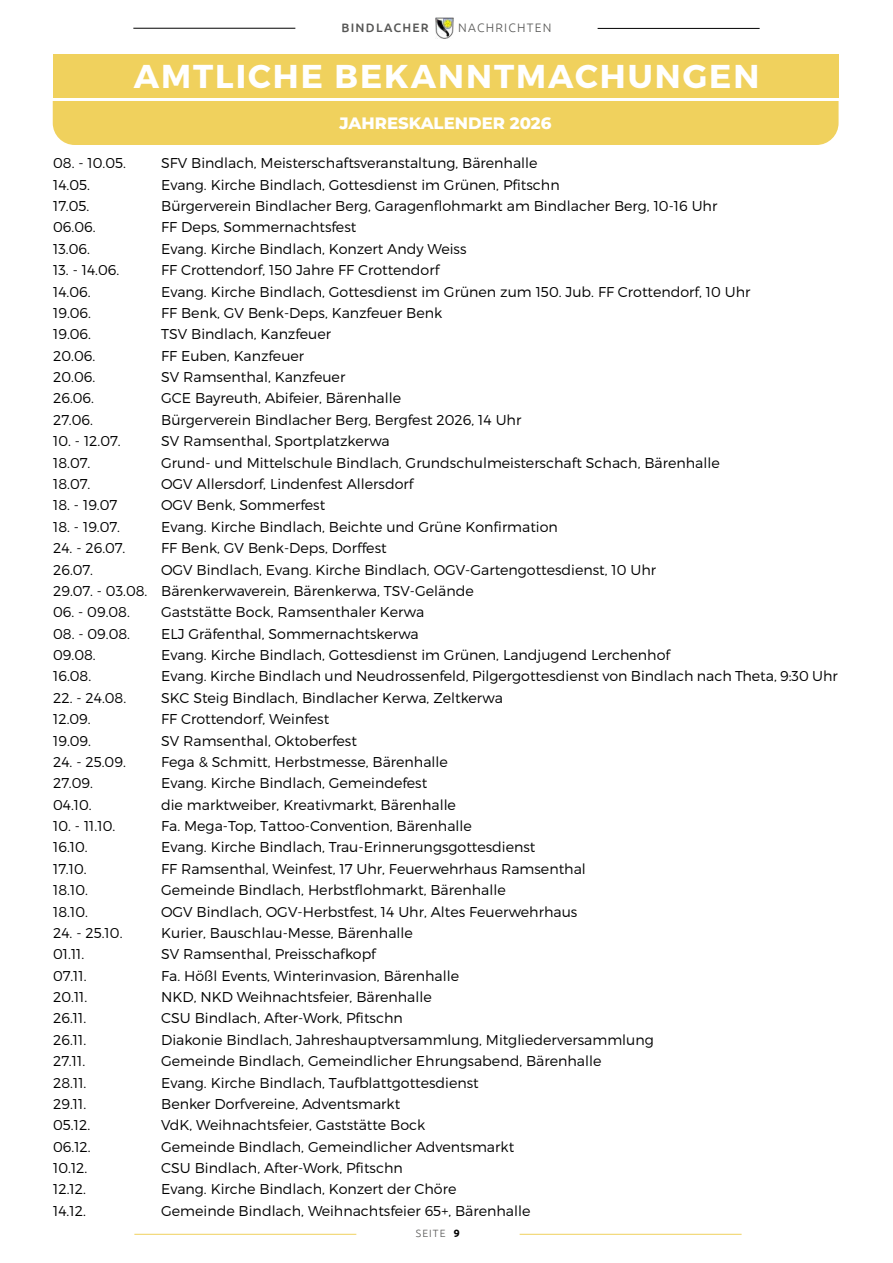
<style>
.page{position:relative;width:893px;height:1263px;background:#fff}
.page>*{position:absolute;margin:0;border:0;box-sizing:border-box;transform-origin:0 0}
.t1{font:700 33px "Montserrat";letter-spacing:.06em;color:#fff}
.t2{font:800 16.5px "Montserrat";color:#fff}
.t3{font:300 14.25px/21.3px "Montserrat";color:#000}
.t4{font:300 12.3px "Ubuntu";letter-spacing:.1em;color:#575756}
.t5{font:500 12.3px "Ubuntu";letter-spacing:.1em;color:#575756}
.t6{font:300 10.5px "Ubuntu";letter-spacing:.1em;color:#575756}
.s1{font-weight:700;color:#000}
</style>
<div class="page">
<div style="left:53px;top:101px;width:786px;height:44px;background:#f0d15d"></div>
<div style="left:53px;top:54px;width:786px;height:44px;background:#f0d15d"></div>
<hr style="left:133px;top:28px;width:162px;height:1px;background:#000">
<hr style="left:598px;top:28px;width:162px;height:1px;background:#000">
<img style="left:435px;top:18px;width:18px;height:20px">
<hr style="left:134px;top:1234px;width:222px;height:1px;background:#f0d15d">
<hr style="left:520px;top:1234px;width:222px;height:1px;background:#f0d15d">
<p class="t5" style="left:341px;top:20px;width:89px">BINDLACHER</p>
<p class="t4" style="left:458px;top:21px;width:95px">NACHRICHTEN</p>
<h1 class="t1" style="left:134px;top:55px;width:627px">AMTLICHE BEKANNTMACHUNGEN</h1>
<p class="t2" style="left:340px;top:111px;width:213px">JAHRESKALENDER 2026</p>
<p class="t3" style="left:53px;top:152px;width:74px">08. - 10.05.</p>
<p class="t3" style="left:161px;top:152px;width:378px">SFV Bindlach, Meisterschaftsveranstaltung, Bärenhalle</p>
<p class="t3" style="left:53px;top:174px;width:38px">14.05.</p>
<p class="t3" style="left:161px;top:174px;width:400px">Evang. Kirche Bindlach, Gottesdienst im Grünen, Pfitschn</p>
<p class="t3" style="left:53px;top:195px;width:38px">17.05.</p>
<p class="t3" style="left:161px;top:195px;width:558px">Bürgerverein Bindlacher Berg, Garagenflohmarkt am Bindlacher Berg, 10-16 Uhr</p>
<p class="t3" style="left:53px;top:216px;width:44px">06.06.</p>
<p class="t3" style="left:161px;top:216px;width:197px">FF Deps, Sommernachtsfest</p>
<p class="t3" style="left:53px;top:238px;width:38px">13.06.</p>
<p class="t3" style="left:161px;top:238px;width:307px">Evang. Kirche Bindlach, Konzert Andy Weiss</p>
<p class="t3" style="left:53px;top:259px;width:68px">13. - 14.06.</p>
<p class="t3" style="left:161px;top:259px;width:280px">FF Crottendorf, 150 Jahre FF Crottendorf</p>
<p class="t3" style="left:53px;top:281px;width:39px">14.06.</p>
<p class="t3" style="left:161px;top:281px;width:591px">Evang. Kirche Bindlach, Gottesdienst im Grünen zum 150. Jub. FF Crottendorf, 10 Uhr</p>
<p class="t3" style="left:53px;top:302px;width:39px">19.06.</p>
<p class="t3" style="left:161px;top:302px;width:283px">FF Benk, GV Benk-Deps, Kanzfeuer Benk</p>
<p class="t3" style="left:53px;top:323px;width:39px">19.06.</p>
<p class="t3" style="left:161px;top:323px;width:171px">TSV Bindlach, Kanzfeuer</p>
<p class="t3" style="left:53px;top:345px;width:44px">20.06.</p>
<p class="t3" style="left:161px;top:345px;width:145px">FF Euben, Kanzfeuer</p>
<p class="t3" style="left:53px;top:366px;width:44px">20.06.</p>
<p class="t3" style="left:161px;top:366px;width:186px">SV Ramsenthal, Kanzfeuer</p>
<p class="t3" style="left:53px;top:387px;width:42px">26.06.</p>
<p class="t3" style="left:161px;top:387px;width:241px">GCE Bayreuth, Abifeier, Bärenhalle</p>
<p class="t3" style="left:53px;top:409px;width:41px">27.06.</p>
<p class="t3" style="left:161px;top:409px;width:362px">Bürgerverein Bindlacher Berg, Bergfest 2026, 14 Uhr</p>
<p class="t3" style="left:53px;top:430px;width:69px">10. - 12.07.</p>
<p class="t3" style="left:161px;top:430px;width:230px">SV Ramsenthal, Sportplatzkerwa</p>
<p class="t3" style="left:53px;top:452px;width:39px">18.07.</p>
<p class="t3" style="left:161px;top:452px;width:560px">Grund- und Mittelschule Bindlach, Grundschulmeisterschaft Schach, Bärenhalle</p>
<p class="t3" style="left:53px;top:473px;width:39px">18.07.</p>
<p class="t3" style="left:161px;top:473px;width:254px">OGV Allersdorf, Lindenfest Allersdorf</p>
<p class="t3" style="left:53px;top:494px;width:66px">18. - 19.07</p>
<p class="t3" style="left:161px;top:494px;width:166px">OGV Benk, Sommerfest</p>
<p class="t3" style="left:53px;top:516px;width:68px">18. - 19.07.</p>
<p class="t3" style="left:161px;top:516px;width:398px">Evang. Kirche Bindlach, Beichte und Grüne Konfirmation</p>
<p class="t3" style="left:53px;top:537px;width:74px">24. - 26.07.</p>
<p class="t3" style="left:161px;top:537px;width:227px">FF Benk, GV Benk-Deps, Dorffest</p>
<p class="t3" style="left:53px;top:558px;width:41px">26.07.</p>
<p class="t3" style="left:53px;top:558px;width:604px;text-indent:108px">OGV Bindlach, Evang. Kirche Bindlach, OGV-Gartengottesdienst, 10 Uhr<br>29.07. - 03.08. Bärenkerwaverein, Bärenkerwa, TSV-Gelände</p>
<p class="t3" style="left:53px;top:601px;width:78px">06. - 09.08.</p>
<p class="t3" style="left:161px;top:601px;width:265px">Gaststätte Bock, Ramsenthaler Kerwa</p>
<p class="t3" style="left:53px;top:623px;width:78px">08. - 09.08.</p>
<p class="t3" style="left:161px;top:623px;width:259px">ELJ Gräfenthal, Sommernachtskerwa</p>
<p class="t3" style="left:53px;top:644px;width:44px">09.08.</p>
<p class="t3" style="left:161px;top:644px;width:510px">Evang. Kirche Bindlach, Gottesdienst im Grünen, Landjugend Lerchenhof</p>
<p class="t3" style="left:53px;top:665px;width:40px">16.08.</p>
<p class="t3" style="left:161px;top:665px;width:678px">Evang. Kirche Bindlach und Neudrossenfeld, Pilgergottesdienst von Bindlach nach Theta, 9:30 Uhr</p>
<p class="t3" style="left:53px;top:687px;width:75px">22. - 24.08.</p>
<p class="t3" style="left:161px;top:687px;width:343px">SKC Steig Bindlach, Bindlacher Kerwa, Zeltkerwa</p>
<p class="t3" style="left:53px;top:708px;width:39px">12.09.</p>
<p class="t3" style="left:161px;top:708px;width:170px">FF Crottendorf, Weinfest</p>
<p class="t3" style="left:53px;top:729px;width:39px">19.09.</p>
<p class="t3" style="left:161px;top:729px;width:197px">SV Ramsenthal, Oktoberfest</p>
<p class="t3" style="left:53px;top:751px;width:74px">24. - 25.09.</p>
<p class="t3" style="left:161px;top:751px;width:288px">Fega &amp; Schmitt, Herbstmesse, Bärenhalle</p>
<p class="t3" style="left:53px;top:772px;width:41px">27.09.</p>
<p class="t3" style="left:161px;top:772px;width:268px">Evang. Kirche Bindlach, Gemeindefest</p>
<p class="t3" style="left:53px;top:794px;width:40px">04.10.</p>
<p class="t3" style="left:161px;top:794px;width:296px">die marktweiber, Kreativmarkt, Bärenhalle</p>
<p class="t3" style="left:53px;top:815px;width:64px">10. - 11.10.</p>
<p class="t3" style="left:161px;top:815px;width:312px">Fa. Mega-Top, Tattoo-Convention, Bärenhalle</p>
<p class="t3" style="left:53px;top:836px;width:36px">16.10.</p>
<p class="t3" style="left:161px;top:836px;width:376px">Evang. Kirche Bindlach, Trau-Erinnerungsgottesdienst</p>
<p class="t3" style="left:53px;top:858px;width:35px">17.10.</p>
<p class="t3" style="left:161px;top:858px;width:426px">FF Ramsenthal, Weinfest, 17 Uhr, Feuerwehrhaus Ramsenthal</p>
<p class="t3" style="left:53px;top:879px;width:36px">18.10.</p>
<p class="t3" style="left:161px;top:879px;width:346px">Gemeinde Bindlach, Herbstflohmarkt, Bärenhalle</p>
<p class="t3" style="left:53px;top:900px;width:36px">18.10.</p>
<p class="t3" style="left:161px;top:900px;width:418px">OGV Bindlach, OGV-Herbstfest, 14 Uhr, Altes Feuerwehrhaus</p>
<p class="t3" style="left:53px;top:922px;width:71px">24. - 25.10.</p>
<p class="t3" style="left:161px;top:922px;width:253px">Kurier, Bauschlau-Messe, Bärenhalle</p>
<p class="t3" style="left:53px;top:943px;width:33px">01.11.</p>
<p class="t3" style="left:161px;top:943px;width:216px">SV Ramsenthal, Preisschafkopf</p>
<p class="t3" style="left:53px;top:965px;width:35px">07.11.</p>
<p class="t3" style="left:161px;top:965px;width:299px">Fa. Hößl Events, Winterinvasion, Bärenhalle</p>
<p class="t3" style="left:53px;top:986px;width:36px">20.11.</p>
<p class="t3" style="left:161px;top:986px;width:272px">NKD, NKD Weihnachtsfeier, Bärenhalle</p>
<p class="t3" style="left:53px;top:1007px;width:35px">26.11.</p>
<p class="t3" style="left:161px;top:1007px;width:243px">CSU Bindlach, After-Work, Pfitschn</p>
<p class="t3" style="left:53px;top:1029px;width:35px">26.11.</p>
<p class="t3" style="left:161px;top:1029px;width:494px">Diakonie Bindlach, Jahreshauptversammlung, Mitgliederversammlung</p>
<p class="t3" style="left:53px;top:1050px;width:34px">27.11.</p>
<p class="t3" style="left:161px;top:1050px;width:442px">Gemeinde Bindlach, Gemeindlicher Ehrungsabend, Bärenhalle</p>
<p class="t3" style="left:53px;top:1071px;width:35px">28.11.</p>
<p class="t3" style="left:161px;top:1071px;width:319px">Evang. Kirche Bindlach, Taufblattgottesdienst</p>
<p class="t3" style="left:53px;top:1093px;width:35px">29.11.</p>
<p class="t3" style="left:161px;top:1093px;width:241px">Benker Dorfvereine, Adventsmarkt</p>
<p class="t3" style="left:53px;top:1114px;width:39px">05.12.</p>
<p class="t3" style="left:161px;top:1114px;width:266px">VdK, Weihnachtsfeier, Gaststätte Bock</p>
<p class="t3" style="left:53px;top:1136px;width:39px">06.12.</p>
<p class="t3" style="left:161px;top:1136px;width:355px">Gemeinde Bindlach, Gemeindlicher Adventsmarkt</p>
<p class="t3" style="left:53px;top:1157px;width:36px">10.12.</p>
<p class="t3" style="left:161px;top:1157px;width:243px">CSU Bindlach, After-Work, Pfitschn</p>
<p class="t3" style="left:53px;top:1178px;width:34px">12.12.</p>
<p class="t3" style="left:161px;top:1178px;width:297px">Evang. Kirche Bindlach, Konzert der Chöre</p>
<p class="t3" style="left:53px;top:1200px;width:34px">14.12.</p>
<p class="t3" style="left:161px;top:1200px;width:371px">Gemeinde Bindlach, Weihnachtsfeier 65+, Bärenhalle</p>
<p class="t6" style="left:416px;top:1227px;width:45px">SEITE <span class="s1">9</span></p>
</div>
